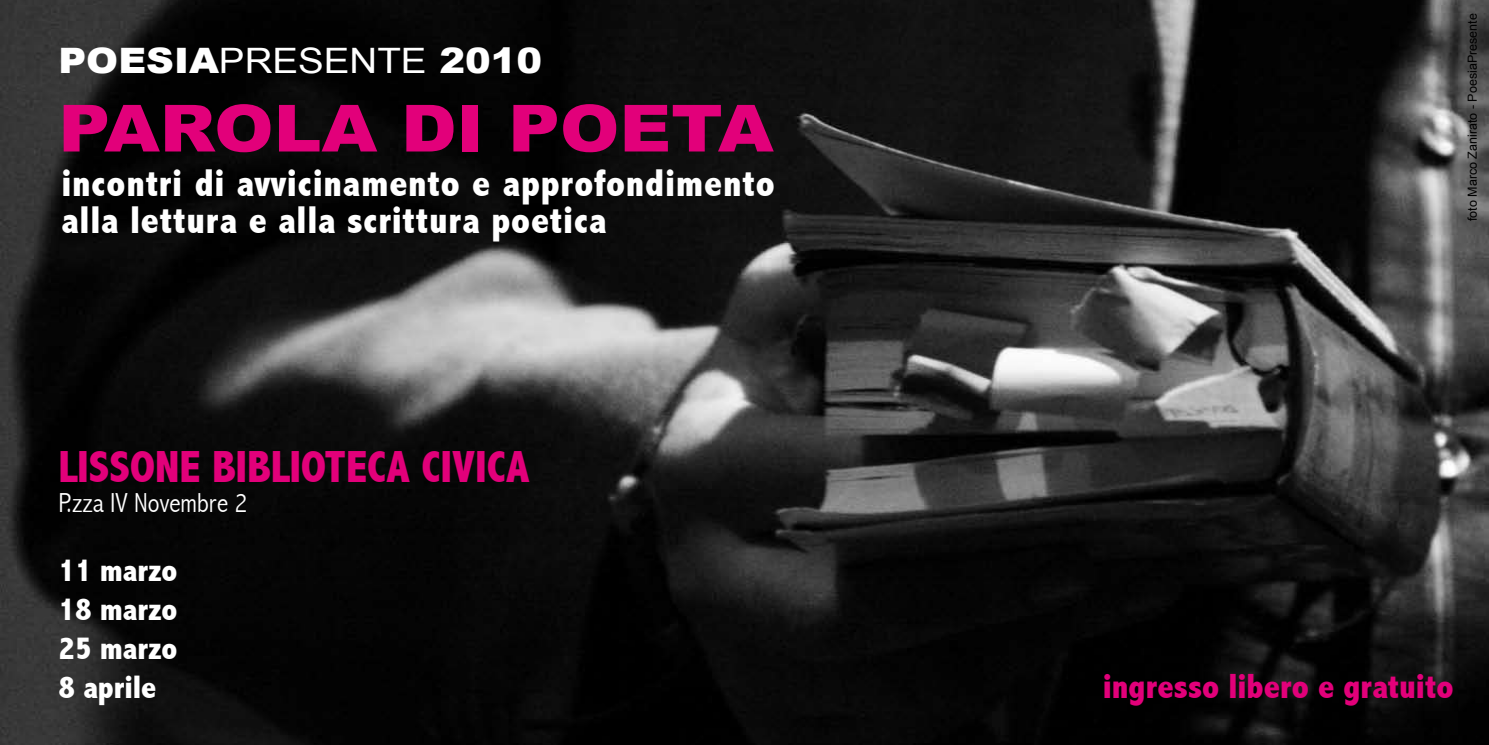
<style>
.page{position:relative;width:1489px;height:745px;background:#fff}
.page>*{position:absolute;margin:0;border:0;box-sizing:border-box;transform-origin:0 0}
.t1{font:900 65px "Arial";color:#e2007a;scale:1.1 1}
.t2{font:800 condensed 45px "Abadi";color:#e2007a}
.t3{font:800 condensed 38.75px/37.5px "Abadi";letter-spacing:.02em;color:#fff}
.t4{font:800 condensed 35px "Abadi";color:#e2007a}
.t5{font:900 35px "Arial";color:#fff;scale:1.1 1}
.t6{font:800 condensed 32.5px/39px "Abadi";color:#fff;text-align:justify}
.t7{font:300 condensed 27.5px "Abadi";color:#fff}
.t8{font:12.5px "Arial";color:#000}
.s1{font-weight:400}
</style>
<div class="page">
<img style="left:0;top:0;width:1488px;height:744px">
<p class="t5" style="left:58px;top:35px;width:441px">POESIA<span class="s1">PRESENTE</span> 2010</p>
<h1 class="t1" style="left:58px;top:81px;width:651px">PAROLA DI POETA</h1>
<p class="t3" style="left:61px;top:164px;width:714px">incontri di avvicinamento e approfondimento alla lettura e alla scrittura poetica</p>
<p class="t2" style="left:58px;top:440px;width:472px">LISSONE BIBLIOTECA CIVICA</p>
<p class="t7" style="left:58px;top:486px;width:190px">P.zza IV Novembre 2</p>
<p class="t6" style="left:58px;top:550px;width:120px">11 marzo 18 marzo 25 marzo 8 aprile</p>
<p class="t8" style="left:1463px;top:221px;width:209px;rotate:-90deg">foto Marco Zanirato - PoesiaPresente</p>
<p class="t4" style="left:1102px;top:666px;width:352px">ingresso libero e gratuito</p>
</div>
